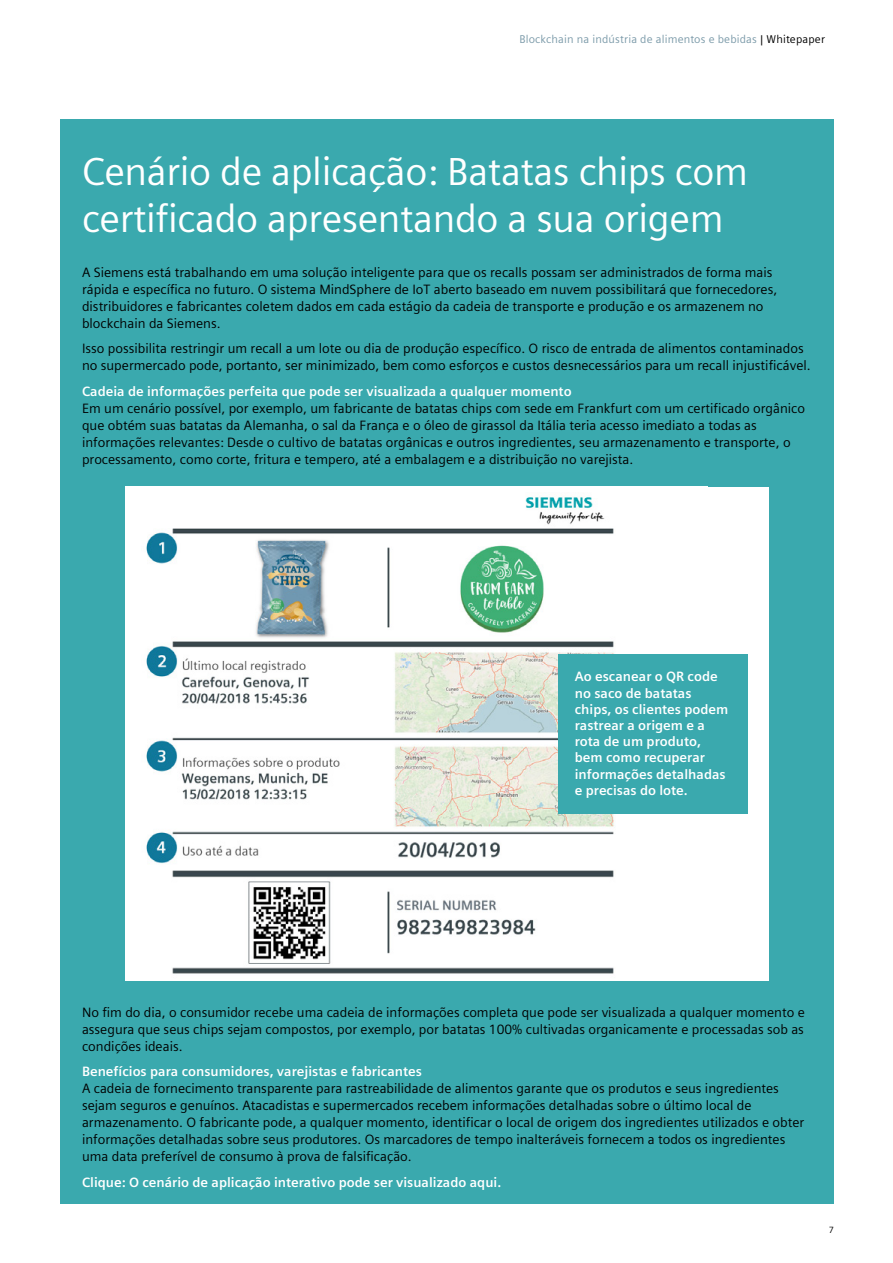
<style>
.page{position:relative;width:893px;height:1263px;background:#fff}
.page>*{position:absolute;margin:0;border:0;box-sizing:border-box;transform-origin:0 0}
.t1{font:39px/46.8px "Siemens Sans";letter-spacing:-.01em;color:#fff}
.t2{font:13.5px/17px "Siemens Sans";color:#000}
.t3{font:700 13.5px/16.2px "Siemens Sans";color:#fff}
.t4{font:11.25px "Siemens Sans";letter-spacing:.015em;color:#7b9aa9}
.t5{font:9px "Siemens Sans";color:#000}
.s1{color:#000}
</style>
<div class="page">
<div style="left:60px;top:119px;width:773px;height:1084px;background:#3aa9ae"></div>
<div style="left:126px;top:487px;width:643px;height:494px;background:#fff"></div>
<img style="left:146px;top:496px;width:562px;height:478px">
<div style="left:558px;top:654px;width:189px;height:159px;background:#3aa9ae"></div>
<p class="t4" style="left:519px;top:32px;width:307px">Blockchain na indústria de alimentos e bebidas <span class="s1">| Whitepaper</span></p>
<h1 class="t1" style="left:82px;top:149px;width:667px">Cenário de aplicação: Batatas chips com certificado apresentando a sua origem</h1>
<p class="t2" style="left:82px;top:264px;width:697px">A Siemens está trabalhando em uma solução inteligente para que os recalls possam ser administrados de forma mais rápida e específica no futuro. O sistema MindSphere de IoT aberto baseado em nuvem possibilitará que fornecedores, distribuidores e fabricantes coletem dados em cada estágio da cadeia de transporte e produção e os armazenem no blockchain da Siemens.</p>
<p class="t2" style="left:82px;top:340px;width:730px">Isso possibilita restringir um recall a um lote ou dia de produção específico. O risco de entrada de alimentos contaminados no supermercado pode, portanto, ser minimizado, bem como esforços e custos desnecessários para um recall injustificável.</p>
<p class="t3" style="left:82px;top:383px;width:491px">Cadeia de informações perfeita que pode ser visualizada a qualquer momento</p>
<p class="t2" style="left:82px;top:400px;width:725px">Em um cenário possível, por exemplo, um fabricante de batatas chips com sede em Frankfurt com um certificado orgânico que obtém suas batatas da Alemanha, o sal da França e o óleo de girassol da Itália teria acesso imediato a todas as informações relevantes: Desde o cultivo de batatas orgânicas e outros ingredientes, seu armazenamento e transporte, o processamento, como corte, fritura e tempero, até a embalagem e a distribuição no varejista.</p>
<p class="t3" style="left:575px;top:669px;width:155px">Ao escanear o QR code no saco de batatas chips, os clientes podem rastrear a origem e a rota de um produto, bem como recuperar informações detalhadas e precisas do lote.</p>
<p class="t2" style="left:82px;top:1003px;width:724px;text-align:justify">No fim do dia, o consumidor recebe uma cadeia de informações completa que pode ser visualizada a qualquer momento e assegura que seus chips sejam compostos, por exemplo, por batatas 100% cultivadas organicamente e processadas sob as condições ideais.</p>
<p class="t3" style="left:82px;top:1063px;width:341px">Benefícios para consumidores, varejistas e fabricantes</p>
<p class="t2" style="left:82px;top:1080px;width:724px">A cadeia de fornecimento transparente para rastreabilidade de alimentos garante que os produtos e seus ingredientes sejam seguros e genuínos. Atacadistas e supermercados recebem informações detalhadas sobre o último local de armazenamento. O fabricante pode, a qualquer momento, identificar o local de origem dos ingredientes utilizados e obter informações detalhadas sobre seus produtores. Os marcadores de tempo inalteráveis fornecem a todos os ingredientes uma data preferível de consumo à prova de falsificação.</p>
<p class="t3" style="left:82px;top:1174px;width:421px">Clique: O cenário de aplicação interativo pode ser visualizado aqui.</p>
<p class="t5" style="left:829px;top:1225px;width:6px">7</p>
</div>
